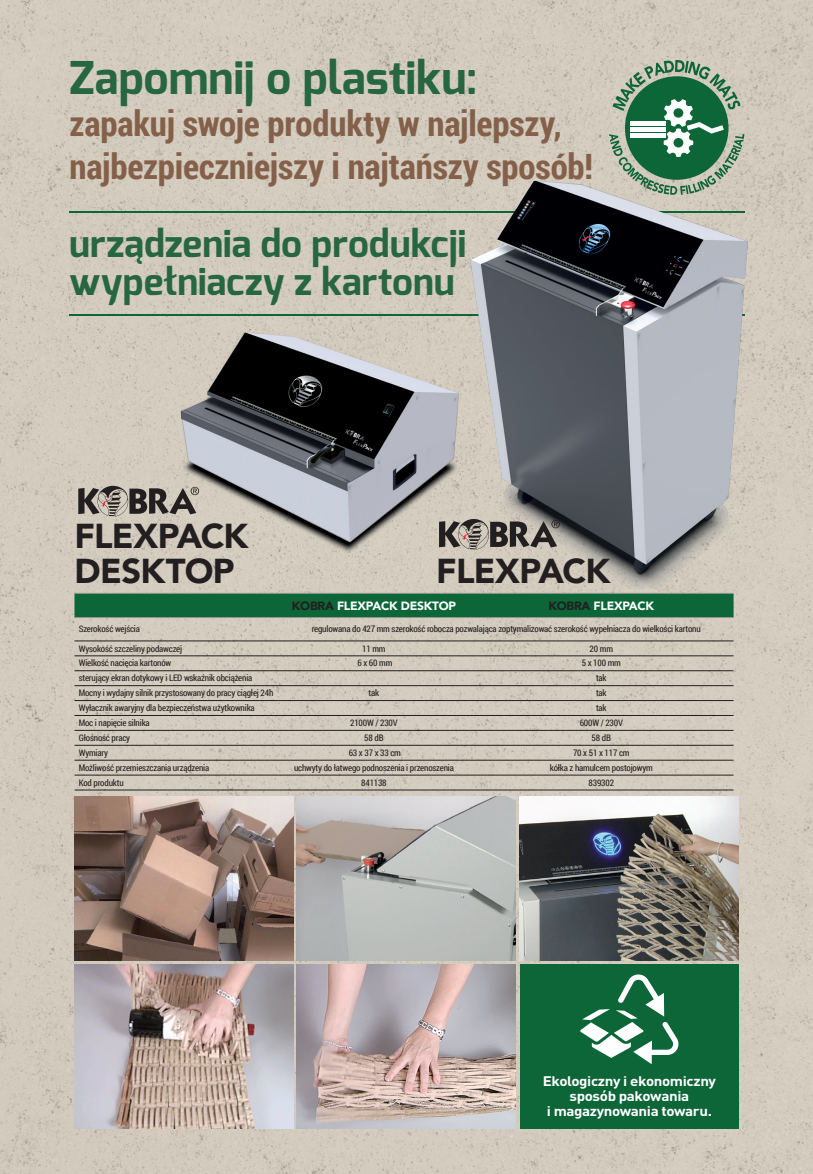
<style>
.page{position:relative;width:813px;height:1174px;background:#fff}
.page>*{position:absolute;margin:0;border:0;box-sizing:border-box;transform-origin:0 0}
.t1{font:700 45.15px "Exo";letter-spacing:.005em;color:#266640}
.t2{font:700 37.35px/37.3px "Exo";letter-spacing:.005em;color:#266640}
.t3{font:700 34.95px/42px "Roboto Condensed";letter-spacing:-.005em;color:#84604a}
.t4{font:900 34.5px/34.5px "Avenir";letter-spacing:-.02em;color:#231f20}
.t5{font:700 13.65px/15.1px "DIN";letter-spacing:-.025em;color:#fff;text-align:center;scale:1.1 1}
.t6{font:900 12px "Avenir";letter-spacing:-.02em;color:#fff}
.t7{font:9px "Roboto Condensed";letter-spacing:-.02em;color:#231f20}
.s1{color:#231f20}
</style>
<div class="page">
<img style="left:0;top:0;width:812px;height:1174px">
<hr style="left:68px;top:315px;width:676px;height:1px;background:#0c6638">
<hr style="left:68px;top:211px;width:676px;height:2px;background:#0c6638">
<svg style="left:55px;top:60px;width:689px;height:135px;background:#c0c2b1"></svg>
<img style="left:74px;top:796px;width:219px;height:164px">
<img style="left:297px;top:796px;width:218px;height:164px">
<img style="left:519px;top:796px;width:219px;height:164px">
<img style="left:74px;top:964px;width:219px;height:165px">
<img style="left:297px;top:964px;width:218px;height:165px">
<div style="left:519px;top:964px;width:219px;height:165px;background:#0c6638"></div>
<svg style="left:580px;top:974px;width:98px;height:90px"></svg>
<img style="left:470px;top:573px;width:277px;height:16px">
<img style="left:470px;top:181px;width:277px;height:392px">
<img style="left:181px;top:541px;width:277px;height:12px">
<img style="left:181px;top:332px;width:277px;height:209px">
<div style="left:74px;top:594px;width:659px;height:23px;background:#0c6638"></div>
<hr style="left:74px;top:593px;width:205px;height:1px;background:#939598">
<hr style="left:279px;top:593px;width:190px;height:1px;background:#939598">
<hr style="left:469px;top:593px;width:264px;height:1px;background:#939598">
<hr style="left:74px;top:617px;width:205px;height:1px;background:#939598">
<hr style="left:279px;top:617px;width:190px;height:1px;background:#939598">
<hr style="left:469px;top:617px;width:264px;height:1px;background:#939598">
<hr style="left:74px;top:640px;width:205px;height:1px;background:#231f20">
<hr style="left:279px;top:640px;width:190px;height:1px;background:#231f20">
<hr style="left:469px;top:640px;width:264px;height:1px;background:#231f20">
<hr style="left:74px;top:655px;width:205px;height:1px;background:#231f20">
<hr style="left:279px;top:655px;width:190px;height:1px;background:#231f20">
<hr style="left:469px;top:655px;width:264px;height:1px;background:#231f20">
<hr style="left:74px;top:670px;width:205px;height:1px;background:#231f20">
<hr style="left:279px;top:670px;width:190px;height:1px;background:#231f20">
<hr style="left:469px;top:670px;width:264px;height:1px;background:#231f20">
<hr style="left:74px;top:685px;width:205px;height:1px;background:#231f20">
<hr style="left:279px;top:685px;width:190px;height:1px;background:#231f20">
<hr style="left:469px;top:685px;width:264px;height:1px;background:#231f20">
<hr style="left:74px;top:700px;width:205px;height:1px;background:#231f20">
<hr style="left:279px;top:700px;width:190px;height:1px;background:#231f20">
<hr style="left:469px;top:700px;width:264px;height:1px;background:#231f20">
<hr style="left:74px;top:715px;width:205px;height:1px;background:#231f20">
<hr style="left:279px;top:715px;width:190px;height:1px;background:#231f20">
<hr style="left:469px;top:715px;width:264px;height:1px;background:#231f20">
<hr style="left:74px;top:730px;width:205px;height:1px;background:#231f20">
<hr style="left:279px;top:730px;width:190px;height:1px;background:#231f20">
<hr style="left:469px;top:730px;width:264px;height:1px;background:#231f20">
<hr style="left:74px;top:745px;width:205px;height:1px;background:#231f20">
<hr style="left:279px;top:745px;width:190px;height:1px;background:#231f20">
<hr style="left:469px;top:745px;width:264px;height:1px;background:#231f20">
<hr style="left:74px;top:760px;width:205px;height:1px;background:#231f20">
<hr style="left:279px;top:760px;width:190px;height:1px;background:#231f20">
<hr style="left:469px;top:760px;width:264px;height:1px;background:#231f20">
<hr style="left:74px;top:775px;width:205px;height:1px;background:#231f20">
<hr style="left:279px;top:775px;width:190px;height:1px;background:#231f20">
<hr style="left:469px;top:775px;width:264px;height:1px;background:#231f20">
<hr style="left:74px;top:789px;width:205px;height:1px;background:#231f20">
<hr style="left:279px;top:789px;width:190px;height:1px;background:#231f20">
<hr style="left:469px;top:789px;width:264px;height:1px;background:#231f20">
<svg style="left:78px;top:485px;width:121px;height:31px;background:#868079"></svg>
<svg style="left:439px;top:518px;width:120px;height:31px;background:#817b74"></svg>
<p class="t1" style="left:69px;top:49px;width:409px">Zapomnij o plastiku:</p>
<p class="t3" style="left:69px;top:102px;width:524px">zapakuj swoje produkty w najlepszy, najbezpieczniejszy i najtańszy sposób!</p>
<p class="t2" style="left:69px;top:225px;width:398px">urządzenia do produkcji wypełniaczy z kartonu</p>
<p class="t4" style="left:74px;top:518px;width:175px">FLEXPACK<br>DESKTOP</p>
<p class="t4" style="left:436px;top:552px;width:175px">FLEXPACK</p>
<p class="t6" style="left:292px;top:595px;width:166px"><span class="s1">KOBRA</span> FLEXPACK DESKTOP</p>
<p class="t6" style="left:548px;top:595px;width:107px"><span class="s1">KOBRA</span> FLEXPACK</p>
<p class="t7" style="left:79px;top:623px;width:63px">Szerokość wejścia</p>
<p class="t7" style="left:311px;top:623px;width:390px">regulowana do 427 mm szerokość robocza pozwalająca zoptymalizować szerokość wypełniacza do wielkości kartonu</p>
<p class="t7" style="left:79px;top:642px;width:105px">Wysokość szczeliny podawczej</p>
<p class="t7" style="left:362px;top:642px;width:25px">11 mm</p>
<p class="t7" style="left:589px;top:642px;width:25px">20 mm</p>
<p class="t7" style="left:79px;top:657px;width:94px">Wielkość nacięcia kartonów</p>
<p class="t7" style="left:357px;top:657px;width:36px">6 x 60 mm</p>
<p class="t7" style="left:581px;top:657px;width:41px">5 x 100 mm</p>
<p class="t7" style="left:79px;top:672px;width:175px">sterujący ekran dotykowy i LED wskaźnik obciążenia</p>
<p class="t7" style="left:595px;top:672px;width:12px">tak</p>
<p class="t7" style="left:79px;top:687px;width:196px">Mocny i wydajny silnik przystosowany do pracy ciągłej 24h</p>
<p class="t7" style="left:368px;top:687px;width:12px">tak</p>
<p class="t7" style="left:595px;top:687px;width:12px">tak</p>
<p class="t7" style="left:79px;top:702px;width:177px">Wyłacznik awaryjny dla bezpieczeństwa użytkownika</p>
<p class="t7" style="left:595px;top:702px;width:12px">tak</p>
<p class="t7" style="left:79px;top:716px;width:72px">Moc i napięcie silnika</p>
<p class="t7" style="left:350px;top:716px;width:49px">2100W / 230V</p>
<p class="t7" style="left:579px;top:716px;width:45px">600W / 230V</p>
<p class="t7" style="left:79px;top:731px;width:53px">Głośność pracy</p>
<p class="t7" style="left:364px;top:731px;width:21px">58 dB</p>
<p class="t7" style="left:591px;top:731px;width:21px">58 dB</p>
<p class="t7" style="left:79px;top:746px;width:31px">Wymiary</p>
<p class="t7" style="left:348px;top:746px;width:54px">63 x 37 x 33 cm</p>
<p class="t7" style="left:572px;top:746px;width:58px">70 x 51 x 117 cm</p>
<p class="t7" style="left:79px;top:761px;width:132px">Możliwość przemieszczania urządzenia</p>
<p class="t7" style="left:294px;top:761px;width:161px">uchwyty do łatwego podnoszenia i przenoszenia</p>
<p class="t7" style="left:549px;top:761px;width:104px">kółka z hamulcem postojowym</p>
<p class="t7" style="left:79px;top:776px;width:46px">Kod produktu</p>
<p class="t7" style="left:361px;top:776px;width:27px">841138</p>
<p class="t7" style="left:588px;top:776px;width:27px">839302</p>
<p class="t5" style="left:542px;top:1072px;width:159px">Ekologiczny i ekonomiczny sposób pakowania<br>i magazynowania towaru.</p>
</div>
